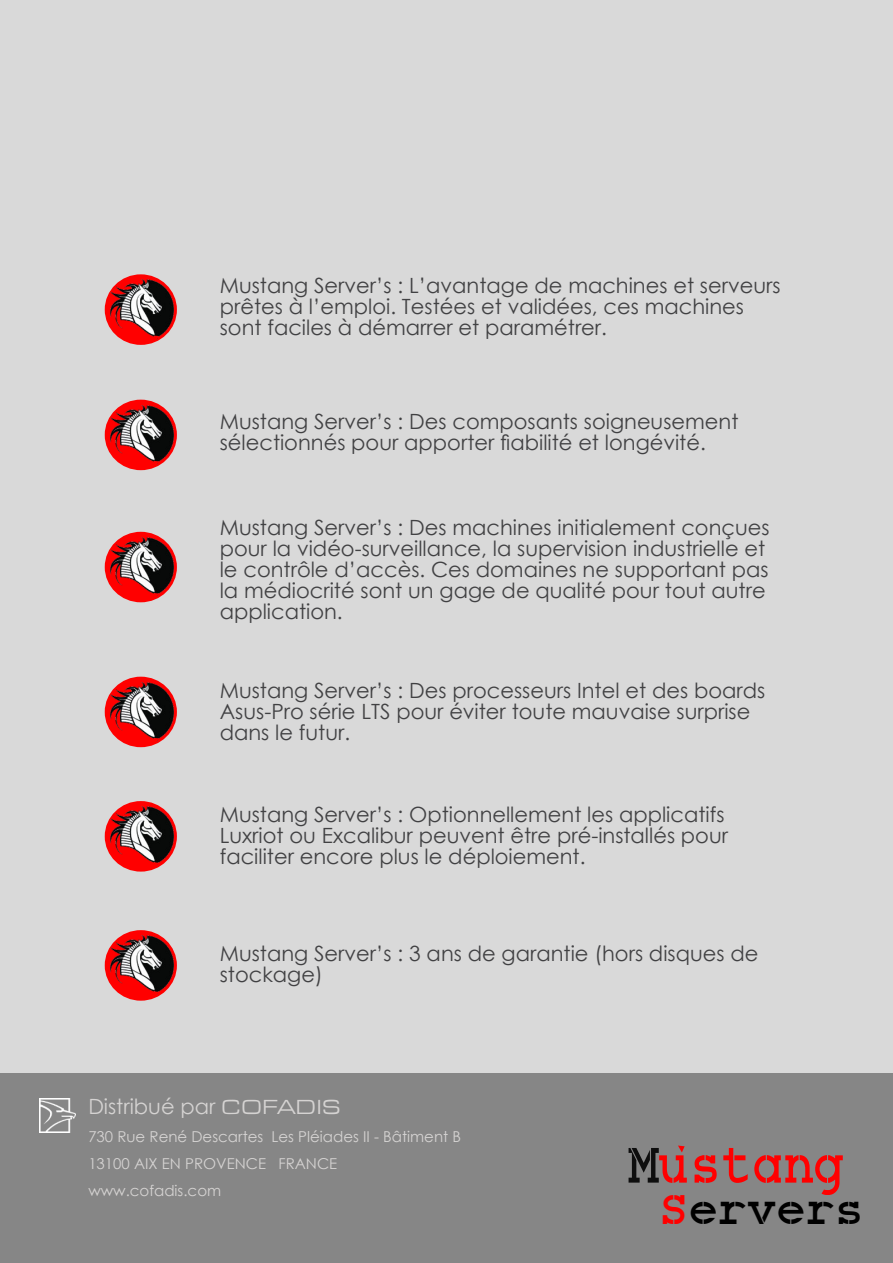
<style>
.page{position:relative;width:893px;height:1263px;background:#d9d9d9}
.page>*{position:absolute;margin:0;border:0;box-sizing:border-box;transform-origin:0 0}
.t1{font:57.6px "Combat Ready BTN";color:#f00;scale:.89 1}
.t2{font:47.4px "Combat Ready BTN";color:#000}
.t3{font:21px/21px "Century Gothic";color:#414143}
.t4{font:21px "Century Gothic";color:#d5d3d2}
.t5{font:15px/27.3px "Century Gothic";color:#d5d3d2}
.s1{font-family:"Eurostile Extended Roman DTC"}
.s2{color:#0e0e0e}
.s3{color:#f00}
</style>
<div class="page">
<div style="left:0;top:1074px;width:893px;height:189px;background:#868686"></div>
<svg style="left:105px;top:274px;width:72px;height:71px"></svg>
<img style="left:110px;top:280px;width:63px;height:59px">
<svg style="left:154px;top:336px;width:5px;height:4px"></svg>
<div style="left:105px;top:400px;width:72px;height:70px;background:#f00;border-radius:50%"></div>
<img style="left:110px;top:405px;width:63px;height:59px">
<svg style="left:154px;top:461px;width:5px;height:4px"></svg>
<div style="left:105px;top:532px;width:72px;height:70px;background:#f00;border-radius:50%"></div>
<img style="left:110px;top:537px;width:63px;height:59px">
<svg style="left:154px;top:593px;width:5px;height:4px"></svg>
<div style="left:105px;top:677px;width:72px;height:70px;background:#f00;border-radius:50%"></div>
<img style="left:110px;top:682px;width:63px;height:59px">
<svg style="left:154px;top:738px;width:5px;height:4px"></svg>
<div style="left:105px;top:801px;width:72px;height:70px;background:#f00;border-radius:50%"></div>
<img style="left:110px;top:806px;width:63px;height:60px">
<svg style="left:154px;top:862px;width:5px;height:4px"></svg>
<svg style="left:105px;top:930px;width:72px;height:71px"></svg>
<img style="left:110px;top:935px;width:63px;height:60px">
<svg style="left:154px;top:991px;width:5px;height:4px"></svg>
<svg style="left:678px;top:1145px;width:7px;height:7px"></svg>
<img style="left:39px;top:1099px;width:36px;height:33px">
<p class="t3" style="left:220px;top:277px;width:562px">Mustang Server’s : L’avantage de machines et serveurs prêtes à l’emploi. Testées et validées, ces machines sont faciles à démarrer et paramétrer.</p>
<p class="t3" style="left:220px;top:413px;width:520px">Mustang Server’s : Des composants soigneusement sélectionnés pour apporter fiabilité et longévité.</p>
<p class="t3" style="left:220px;top:519px;width:551px">Mustang Server’s : Des machines initialement conçues pour la vidéo-surveillance, la supervision industrielle et le contrôle d’accès. Ces domaines ne supportant pas la médiocrité sont un gage de qualité pour tout autre application.</p>
<p class="t3" style="left:220px;top:681px;width:547px">Mustang Server’s : Des processeurs Intel et des boards<br>Asus-Pro série LTS pour éviter toute mauvaise surprise dans le futur.</p>
<p class="t3" style="left:220px;top:806px;width:510px">Mustang Server’s : Optionnellement les applicatifs<br>Luxriot ou Excalibur peuvent être pré-installés pour faciliter encore plus le déploiement.</p>
<p class="t3" style="left:220px;top:945px;width:540px">Mustang Server’s : 3 ans de garantie (hors disques de stockage)</p>
<p class="t4" style="left:88px;top:1098px;width:254px">Distribué par <span class="s1">COFADIS</span></p>
<p class="t5" style="left:88px;top:1124px;width:374px">730 Rue René Descartes Les Pléiades II - Bâtiment B<br>13100 AIX EN PROVENCE FRANCE www.cofadis.com</p>
<h1 class="t1" style="left:628px;top:1135px;width:245px"><span class="s2">M</span>ustang</h1>
<h2 class="t2" style="left:659px;top:1184px;width:206px"><span class="s3">S</span>ervers</h2>
</div>
